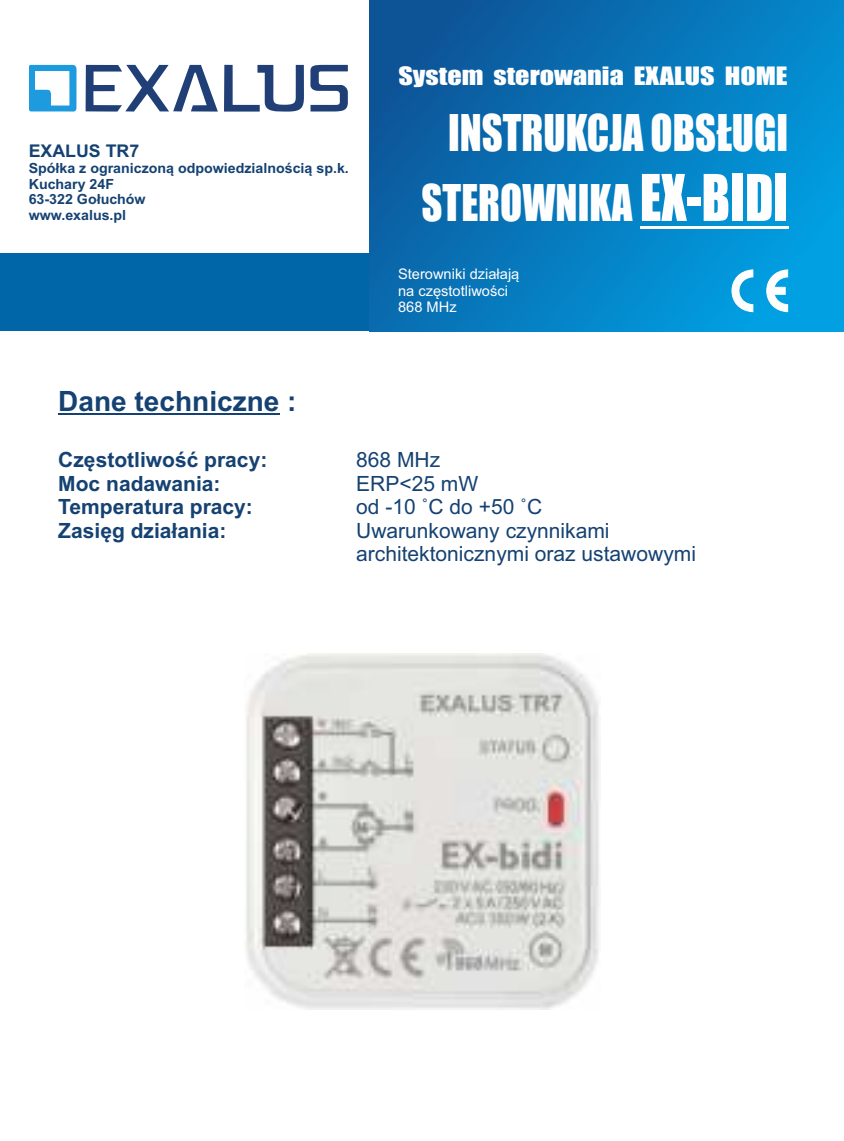
<style>
.page{position:relative;width:844px;height:1141px;background:#fff}
.page>*{position:absolute;margin:0;border:0;box-sizing:border-box;transform-origin:0 0}
.t1{font:46.9px/70px "Impact";color:#fefefe;text-align:center;scale:.87 1}
.t2{font:700 28px "Arial";color:#154272}
.t3{font:23.45px "Impact";color:#fefefe;scale:1.2 1}
.t4{font:21px/23.4px "Arial";color:#154272}
.t5{font:700 21px "Arial";color:#154272}
.t6{font:700 17.5px "Arial";color:#154272}
.t7{font:14.7px/16.4px "Arial";color:#fefefe}
.t8{font:700 14px/15.8px "Arial";color:#154272}
.s1{font-size:59.5px}
</style>
<div class="page">
<hr style="left:58px;top:414px;width:221px;height:1px;background:#154272">
<div style="left:0;top:254px;width:843px;height:77px;background:#0066a7"></div>
<svg style="left:369px;top:0;width:474px;height:331px;background:#0679bc"></svg>
<hr style="left:639px;top:226px;width:149px;height:3px;background:#fefefe">
<svg style="left:759px;top:269px;width:29px;height:44px"></svg>
<svg style="left:724px;top:269px;width:29px;height:44px"></svg>
<svg style="left:29px;top:65px;width:47px;height:47px"></svg>
<svg style="left:310px;top:65px;width:38px;height:47px"></svg>
<svg style="left:86px;top:65px;width:132px;height:47px"></svg>
<svg style="left:224px;top:65px;width:80px;height:47px"></svg>
<img style="left:245px;top:654px;width:354px;height:355px">
<p class="t6" style="left:29px;top:144px;width:112px">EXALUS TR7</p>
<p class="t8" style="left:29px;top:161px;width:321px">Spółka z ograniczoną odpowiedzialnością sp.k.<br>Kuchary 24F<br>63-322 Gołuchów<br>www.exalus.pl</p>
<h2 class="t2" style="left:58px;top:391px;width:240px">Dane techniczne :</h2>
<p class="t3" style="left:398px;top:66px;width:326px">System sterowania EXALUS HOME</p>
<h1 class="t1" style="left:421px;top:100px;width:423px">INSTRUKCJA OBSŁUGI<br>STEROWNIKA <span class="s1">EX-BIDI</span></h1>
<p class="t7" style="left:398px;top:267px;width:123px">Sterowniki działają na częstotliwości<br>868 MHz</p>
<p class="t5" style="left:58px;top:452px;width:210px">Częstotliwość pracy:</p>
<p class="t4" style="left:356px;top:450px;width:86px">868 MHz</p>
<p class="t5" style="left:58px;top:475px;width:164px">Moc nadawania:</p>
<p class="t4" style="left:356px;top:473px;width:123px">ERP&lt;25 mW</p>
<p class="t5" style="left:58px;top:499px;width:196px">Temperatura pracy:</p>
<p class="t4" style="left:356px;top:497px;width:188px">od -10 ˚C do +50 ˚C</p>
<p class="t5" style="left:58px;top:522px;width:170px">Zasięg działania:</p>
<p class="t4" style="left:356px;top:520px;width:341px">Uwarunkowany czynnikami architektonicznymi oraz ustawowymi</p>
</div>
